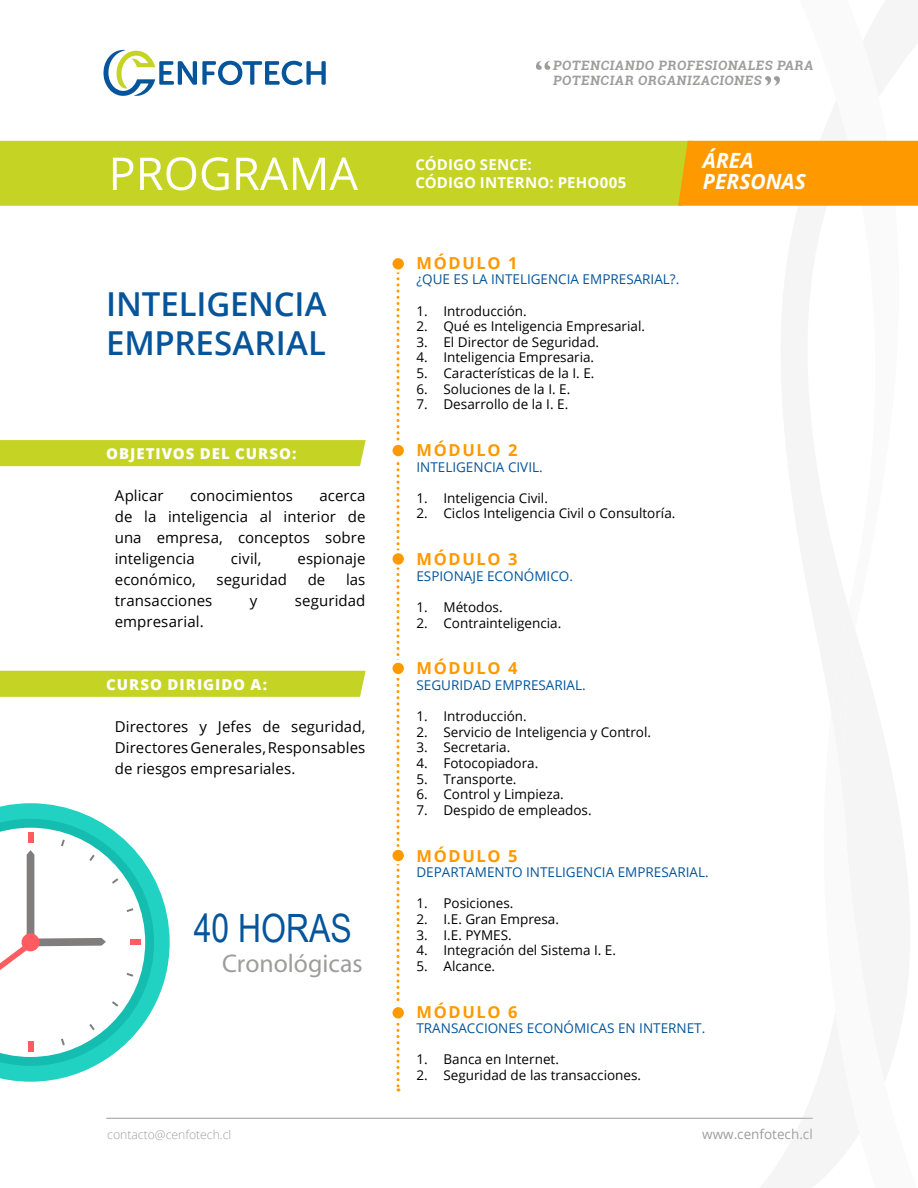
<style>
.page{position:relative;width:918px;height:1188px;background:#fff}
.page>*{position:absolute;margin:0;border:0;box-sizing:border-box;transform-origin:0 0}
.t1{font:39px "Arial Narrow";color:#06559b}
.t2{font:600 33px/39.6px "Open Sans";letter-spacing:-.005em;color:#06559b}
.t3{font:25.65px "Myriad Pro";color:#9d9d9c}
.t4{font:italic 700 21px/21px "Open Sans";color:#fff}
.t5{font:700 16.5px "Open Sans";letter-spacing:.1em;color:#f90}
.t6{font:15px/21px "Open Sans";letter-spacing:.005em;color:#000;text-align:justify}
.t7{font:800 15px "Open Sans";letter-spacing:.065em;color:#fff}
.t8{font:700 15px/18px "Open Sans";letter-spacing:.01em;color:#fff}
.t9{font:13.5px "Open Sans";color:#000}
.t10{font:13.5px "Open Sans";color:#06559b}
.t11{font:13.5px "Open Sans";color:#9d9d9c}
.t12{font:700 12.9px/15.5px "Roboto Slab";color:#9d9d9c}
.t13{font:300 12.15px "Open Sans";color:#9d9d9c}
</style>
<div class="page">
<hr style="left:106px;top:1118px;width:707px;height:1px;background:#9d9d9c">
<div style="left:0;top:671px;width:366px;height:26px;background:#c5d325"></div>
<div style="left:0;top:440px;width:366px;height:26px;background:#c5d325"></div>
<svg style="left:396px;top:273px;width:3px;height:818px"></svg>
<div style="left:391px;top:257px;width:14px;height:14px;background:#f90;border-radius:50%"></div>
<div style="left:390px;top:255px;width:17px;height:18px;border:3px solid #fff;border-radius:50%"></div>
<div style="left:391px;top:443px;width:14px;height:15px;background:#f90;border-radius:50%"></div>
<div style="left:390px;top:442px;width:17px;height:17px;border:3px solid #fff;border-radius:50%"></div>
<div style="left:391px;top:552px;width:14px;height:14px;background:#f90;border-radius:50%"></div>
<div style="left:390px;top:550px;width:17px;height:18px;border:3px solid #fff;border-radius:50%"></div>
<div style="left:391px;top:661px;width:14px;height:15px;background:#f90;border-radius:50%"></div>
<div style="left:390px;top:660px;width:17px;height:17px;border:3px solid #fff;border-radius:50%"></div>
<div style="left:391px;top:848px;width:14px;height:15px;background:#f90;border-radius:50%"></div>
<div style="left:390px;top:847px;width:17px;height:17px;border:3px solid #fff;border-radius:50%"></div>
<div style="left:0;top:141px;width:678px;height:65px;background:#c5d325"></div>
<svg style="left:536px;top:61px;width:14px;height:9px"></svg>
<svg style="left:103px;top:50px;width:223px;height:46px"></svg>
<svg style="left:113px;top:157px;width:245px;height:33px"></svg>
<svg style="left:0;top:803px;width:170px;height:279px"></svg>
<svg style="left:0;top:819px;width:154px;height:247px"></svg>
<svg style="left:678px;top:76px;width:240px;height:1043px"></svg>
<div style="left:391px;top:1006px;width:14px;height:14px;background:#f90;border-radius:50%"></div>
<div style="left:390px;top:1004px;width:17px;height:18px;border:3px solid #fff;border-radius:50%"></div>
<p class="t12" style="left:553px;top:57px;width:264px">POTENCIANDO PROFESIONALES PARA<br>POTENCIAR ORGANIZACIONES</p>
<h2 class="t2" style="left:106px;top:283px;width:222px">INTELIGENCIA<br>EMPRESARIAL</h2>
<p class="t7" style="left:106px;top:442px;width:192px">OBJETIVOS DEL CURSO:</p>
<p class="t6" style="left:115px;top:484px;width:50px">Aplicar</p>
<p class="t6" style="left:190px;top:484px;width:105px">conocimientos</p>
<p class="t6" style="left:115px;top:484px;width:252px;text-indent:205px">acerca de la inteligencia al interior de una empresa, conceptos sobre inteligencia</p>
<p class="t6" style="left:231px;top:547px;width:32px">civil,</p>
<p class="t6" style="left:298px;top:547px;width:69px">espionaje</p>
<p class="t6" style="left:115px;top:568px;width:82px">económico,</p>
<p class="t6" style="left:216px;top:568px;width:72px">seguridad</p>
<p class="t6" style="left:308px;top:568px;width:19px">de</p>
<p class="t6" style="left:346px;top:568px;width:21px">las</p>
<p class="t6" style="left:115px;top:589px;width:99px">transacciones</p>
<p class="t6" style="left:250px;top:589px;width:9px">y</p>
<p class="t6" style="left:295px;top:589px;width:72px">seguridad</p>
<p class="t6" style="left:115px;top:610px;width:90px">empresarial.</p>
<p class="t7" style="left:106px;top:673px;width:162px">CURSO DIRIGIDO A:</p>
<p class="t6" style="left:115px;top:715px;width:252px">Directores y Jefes de seguridad, Directores Generales, Responsables de riesgos empresariales.</p>
<h1 class="t1" style="left:194px;top:900px;width:160px">40 HORAS</h1>
<h3 class="t3" style="left:222px;top:947px;width:142px">Cronológicas</h3>
<p class="t8" style="left:415px;top:155px;width:212px">CÓDIGO SENCE:<br>CÓDIGO INTERNO: PEHO005</p>
<h3 class="t4" style="left:703px;top:150px;width:104px">ÁREA<br>PERSONAS</h3>
<p class="t5" style="left:416px;top:251px;width:103px">MÓDULO 1</p>
<p class="t10" style="left:416px;top:270px;width:264px">¿QUE ES LA INTELIGENCIA EMPRESARIAL?.</p>
<p class="t9" style="left:416px;top:301px;width:112px">1. Introducción.</p>
<p class="t9" style="left:416px;top:317px;width:230px">2. Qué es Inteligencia Empresarial.</p>
<p class="t9" style="left:416px;top:333px;width:184px">3. El Director de Seguridad.</p>
<p class="t9" style="left:416px;top:348px;width:179px">4. Inteligencia Empresaria.</p>
<p class="t9" style="left:416px;top:364px;width:179px">5. Características de la I. E.</p>
<p class="t9" style="left:416px;top:379px;width:155px">6. Soluciones de la I. E.</p>
<p class="t9" style="left:416px;top:395px;width:153px">7. Desarrollo de la I. E.</p>
<p class="t5" style="left:416px;top:438px;width:103px">MÓDULO 2</p>
<p class="t10" style="left:416px;top:457px;width:128px">INTELIGENCIA CIVIL.</p>
<p class="t9" style="left:416px;top:489px;width:133px">1. Inteligencia Civil.</p>
<p class="t9" style="left:416px;top:504px;width:260px">2. Ciclos Inteligencia Civil o Consultoría.</p>
<p class="t5" style="left:416px;top:548px;width:103px">MÓDULO 3</p>
<p class="t10" style="left:416px;top:567px;width:158px">ESPIONAJE ECONÓMICO.</p>
<p class="t9" style="left:416px;top:598px;width:88px">1. Métodos.</p>
<p class="t9" style="left:416px;top:613px;width:146px">2. Contrainteligencia.</p>
<p class="t5" style="left:416px;top:657px;width:103px">MÓDULO 4</p>
<p class="t10" style="left:416px;top:676px;width:171px">SEGURIDAD EMPRESARIAL.</p>
<p class="t9" style="left:416px;top:707px;width:112px">1. Introducción.</p>
<p class="t9" style="left:416px;top:723px;width:236px">2. Servicio de Inteligencia y Control.</p>
<p class="t9" style="left:416px;top:738px;width:95px">3. Secretaria.</p>
<p class="t9" style="left:416px;top:754px;width:123px">4. Fotocopiadora.</p>
<p class="t9" style="left:416px;top:769px;width:102px">5. Transporte.</p>
<p class="t9" style="left:416px;top:785px;width:149px">6. Control y Limpieza.</p>
<p class="t9" style="left:416px;top:801px;width:177px">7. Despido de empleados.</p>
<p class="t5" style="left:416px;top:844px;width:103px">MÓDULO 5</p>
<p class="t10" style="left:416px;top:863px;width:294px">DEPARTAMENTO INTELIGENCIA EMPRESARIAL.</p>
<p class="t9" style="left:416px;top:894px;width:99px">1. Posiciones.</p>
<p class="t9" style="left:416px;top:910px;width:144px">2. I.E. Gran Empresa.</p>
<p class="t9" style="left:416px;top:925px;width:97px">3. I.E. PYMES.</p>
<p class="t9" style="left:416px;top:941px;width:201px">4. Integración del Sistema I. E.</p>
<p class="t9" style="left:416px;top:957px;width:80px">5. Alcance.</p>
<p class="t5" style="left:416px;top:1000px;width:103px">MÓDULO 6</p>
<p class="t10" style="left:416px;top:1019px;width:290px">TRANSACCIONES ECONÓMICAS EN INTERNET.</p>
<p class="t9" style="left:416px;top:1050px;width:144px">1. Banca en Internet.</p>
<p class="t9" style="left:416px;top:1066px;width:226px">2. Seguridad de las transacciones.</p>
<p class="t13" style="left:107px;top:1127px;width:126px">contacto@cenfotech.cl</p>
<p class="t11" style="left:702px;top:1125px;width:112px">www.cenfotech.cl</p>
</div>
